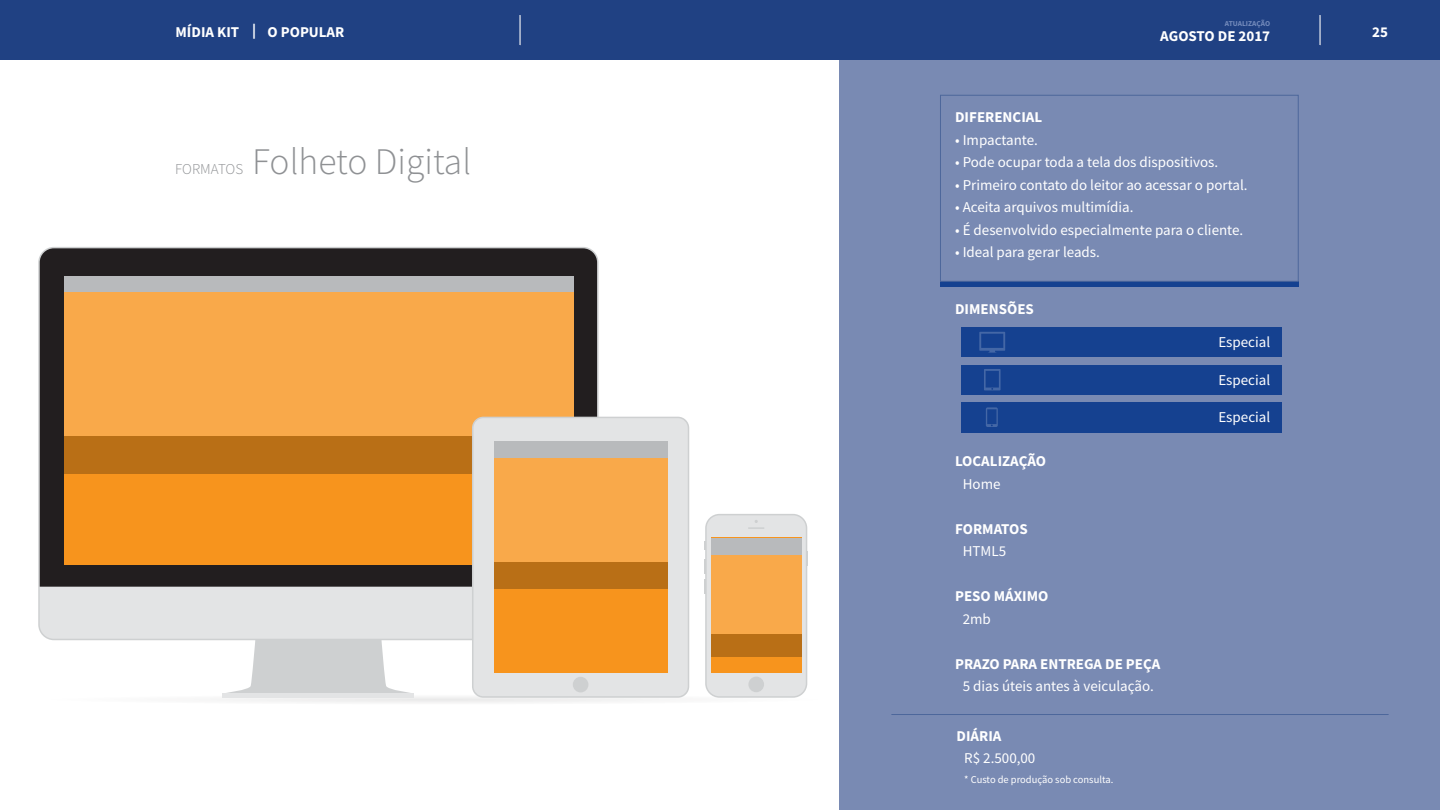
<style>
.page{position:relative;width:1440px;height:810px;background:#fff}
.page>*{position:absolute;margin:0;border:0;box-sizing:border-box;transform-origin:0 0}
.t1{font:300 37.5px "Source Sans Pro";color:#8f9194}
.t2{font:15px "Source Sans Pro";color:#fff}
.t3{font:700 15px "Source Sans Pro";color:#fff}
.t4{font:10.5px "Source Sans Pro";color:#fff}
.t5{font:700 7.5px "Source Sans Pro";color:#738abb}
.s1{font-size:15px}
</style>
<div class="page">
<div style="left:0;top:0;width:1440px;height:60px;background:#204183"></div>
<hr style="left:520px;top:15px;width:1px;height:30px;background:#fff">
<hr style="left:1320px;top:15px;width:1px;height:30px;background:#fff">
<svg style="left:36px;top:694px;width:796px;height:11px"></svg>
<div style="left:223px;top:693px;width:191px;height:5px;background:#e3e4e5"></div>
<svg style="left:40px;top:587px;width:432px;height:106px"></svg>
<div style="left:40px;top:248px;width:557px;height:339px;background:#221e1f"></div>
<div style="left:64px;top:291px;width:510px;height:274px;background:#f7941d"></div>
<div style="left:64px;top:291px;width:510px;height:146px;background:#f9a94a"></div>
<div style="left:64px;top:437px;width:510px;height:37px;background:#b96f16"></div>
<div style="left:64px;top:276px;width:510px;height:15px;background:#b8babc"></div>
<div style="left:473px;top:418px;width:215px;height:278px;background:#e3e4e5;border-radius:10px"></div>
<div style="left:573px;top:677px;width:15px;height:15px;background:#ced0d1;border-radius:50%"></div>
<svg style="left:807px;top:551px;width:1px;height:15px"></svg>
<svg style="left:704px;top:559px;width:1px;height:35px"></svg>
<div style="left:705px;top:514px;width:102px;height:184px;background:#ced0d1;border-radius:14px"></div>
<div style="left:707px;top:515px;width:99px;height:181px;background:#e3e4e5;border-radius:13px"></div>
<div style="left:748px;top:677px;width:16px;height:15px;background:#ced0d1;border-radius:50%"></div>
<svg style="left:748px;top:520px;width:16px;height:9px"></svg>
<div style="left:711px;top:538px;width:91px;height:135px;background:#f7941d"></div>
<div style="left:711px;top:554px;width:91px;height:81px;background:#f9a94a"></div>
<div style="left:711px;top:635px;width:91px;height:22px;background:#b96f16"></div>
<div style="left:494px;top:442px;width:173px;height:231px;background:#f7941d"></div>
<div style="left:494px;top:442px;width:173px;height:120px;background:#f9a94a"></div>
<div style="left:494px;top:562px;width:173px;height:27px;background:#b96f16"></div>
<div style="left:494px;top:441px;width:173px;height:16px;background:#b8babc"></div>
<div style="left:711px;top:538px;width:91px;height:16px;background:#b8babc"></div>
<div style="left:840px;top:60px;width:600px;height:750px;background:#798ab3"></div>
<div style="left:961px;top:327px;width:320px;height:30px;background:#154190"></div>
<div style="left:961px;top:365px;width:320px;height:30px;background:#154190"></div>
<div style="left:961px;top:402px;width:320px;height:30px;background:#154190"></div>
<svg style="left:979px;top:332px;width:26px;height:21px"></svg>
<svg style="left:986px;top:407px;width:12px;height:20px"></svg>
<svg style="left:984px;top:369px;width:17px;height:21px"></svg>
<hr style="left:891px;top:714px;width:498px;height:1px;background:#4d679b">
<div style="left:940px;top:281px;width:359px;height:6px;background:#154190"></div>
<div style="left:940px;top:95px;width:359px;height:187px;border:1px solid #4d679b"></div>
<p class="t5" style="left:1225px;top:18px;width:47px">ATUALIZAÇÃO</p>
<p class="t3" style="left:1160px;top:26px;width:111px">AGOSTO DE 2017</p>
<p class="t3" style="left:176px;top:22px;width:170px">MÍDIA KIT | O POPULAR</p>
<p class="t3" style="left:1372px;top:22px;width:17px">25</p>
<h1 class="t1" style="left:175px;top:139px;width:297px"><span class="s1">FORMATOS</span> Folheto Digital</h1>
<p class="t3" style="left:955px;top:107px;width:89px">DIFERENCIAL</p>
<p class="t2" style="left:955px;top:130px;width:84px">• Impactante.</p>
<p class="t2" style="left:955px;top:153px;width:265px">• Pode ocupar toda a tela dos dispositivos.</p>
<p class="t2" style="left:955px;top:175px;width:294px">• Primeiro contato do leitor ao acessar o portal.</p>
<p class="t2" style="left:955px;top:198px;width:180px">• Aceita arquivos multimídia.</p>
<p class="t2" style="left:955px;top:220px;width:290px">• É desenvolvido especialmente para o cliente.</p>
<p class="t2" style="left:955px;top:243px;width:146px">• Ideal para gerar leads.</p>
<p class="t3" style="left:955px;top:299px;width:80px">DIMENSÕES</p>
<p class="t3" style="left:955px;top:451px;width:93px">LOCALIZAÇÃO</p>
<p class="t2" style="left:963px;top:474px;width:39px">Home</p>
<p class="t3" style="left:955px;top:519px;width:74px">FORMATOS</p>
<p class="t2" style="left:963px;top:542px;width:45px">HTML5</p>
<p class="t3" style="left:955px;top:586px;width:95px">PESO MÁXIMO</p>
<p class="t2" style="left:963px;top:609px;width:30px">2mb</p>
<p class="t3" style="left:955px;top:654px;width:207px">PRAZO PARA ENTREGA DE PEÇA</p>
<p class="t2" style="left:963px;top:677px;width:193px">5 dias úteis antes à veiculação.</p>
<p class="t3" style="left:957px;top:725px;width:46px">DIÁRIA</p>
<p class="t2" style="left:964px;top:749px;width:73px">R$ 2.500,00</p>
<p class="t4" style="left:964px;top:773px;width:150px">* Custo de produção sob consulta.</p>
<p class="t2" style="left:1218px;top:333px;width:53px">Especial</p>
<p class="t2" style="left:1218px;top:370px;width:53px">Especial</p>
<p class="t2" style="left:1218px;top:408px;width:53px">Especial</p>
</div>
